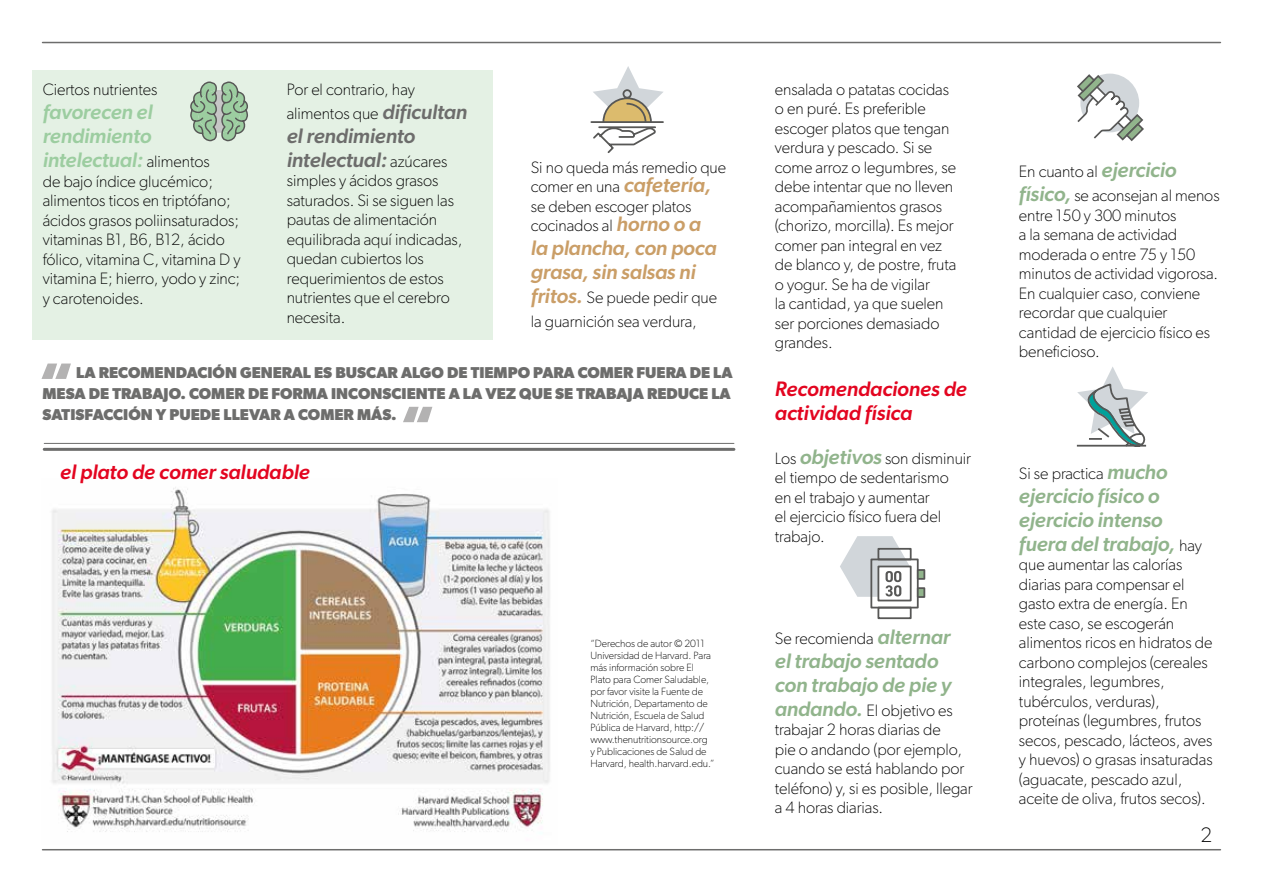
<style>
.page{position:relative;width:1263px;height:893px;background:#fff}
.page>*{position:absolute;margin:0;border:0;box-sizing:border-box;transform-origin:0 0}
.t1{font:700 54px "Gibson";color:#b3b2b2}
.t2{font:italic 500 21px/24px "Gibson";letter-spacing:-.005em;color:#91b48c}
.t3{font:italic 500 21px/24px "Gibson";color:#e30520}
.t4{font:italic 500 21px/24px "Gibson";letter-spacing:-.01em;color:#9ccda0}
.t5{font:italic 500 21px/24px "Gibson";letter-spacing:-.005em;color:#ca9e67}
.t6{font:italic 500 21px/24px "Gibson";letter-spacing:-.005em;color:#6d6d6c}
.t7{font:100 21px "Gibson";color:#000}
.t8{font:100 16.5px/19.5px "Gibson";letter-spacing:-.005em;color:#000}
.t9{font:700 15.75px/21px "Gibson";color:#6d6d6c;text-align:justify}
.t10{font:100 10.5px/12px "Gibson";letter-spacing:-.005em;color:#000}
.s1{font-weight:100;font-style:normal;font-size:16.5px;color:#000}
.s2{font-weight:500;font-style:italic;font-size:21px;color:#6d6d6c}
.s3{font-weight:500;font-style:italic;font-size:21px;color:#ca9e67}
.s4{font-weight:500;font-style:italic;font-size:21px;color:#91b48c}
</style>
<div class="page">
<hr style="left:43px;top:42px;width:1177px;height:1px;background:#6d6d6c">
<hr style="left:43px;top:849px;width:1177px;height:1px;background:#6d6d6c">
<div style="left:32px;top:70px;width:461px;height:269px;background:#e4f1e4"></div>
<img style="left:52px;top:487px;width:498px;height:345px">
<hr style="left:44px;top:448px;width:690px;height:3px;background:#6d6d6c">
<hr style="left:44px;top:443px;width:690px;height:1px;background:#6d6d6c">
<svg style="left:1077px;top:73px;width:67px;height:69px"></svg>
<svg style="left:190px;top:81px;width:58px;height:61px"></svg>
<svg style="left:591px;top:66px;width:73px;height:87px"></svg>
<svg style="left:1076px;top:367px;width:72px;height:80px"></svg>
<div style="left:870px;top:558px;width:49px;height:50px;border:2px solid #575756"></div>
<svg style="left:917px;top:569px;width:8px;height:11px"></svg>
<svg style="left:917px;top:587px;width:8px;height:11px"></svg>
<svg style="left:840px;top:536px;width:72px;height:84px"></svg>
<p class="t8" style="left:43px;top:80px;width:116px">Ciertos nutrientes</p>
<p class="t4" style="left:43px;top:100px;width:169px">favorecen el rendimiento intelectual: <span class="s1">alimentos</span></p>
<p class="t8" style="left:43px;top:171px;width:199px">de bajo índice glucémico; alimentos ticos en triptófano; ácidos grasos poliinsaturados; vitaminas B1, B6, B12, ácido fólico, vitamina C, vitamina D y vitamina E; hierro, yodo y zinc; y carotenoides.</p>
<p class="t8" style="left:287px;top:77px;width:182px;line-height:24px">Por el contrario, hay alimentos que <span class="s2">dificultan</span></p>
<p class="t6" style="left:287px;top:123px;width:162px">el rendimiento intelectual: <span class="s1">azúcares</span></p>
<p class="t8" style="left:287px;top:171px;width:177px">simples y ácidos grasos saturados. Si se siguen las pautas de alimentación equilibrada aquí indicadas, quedan cubiertos los requerimientos de estos nutrientes que el cerebro necesita.</p>
<p class="t8" style="left:531px;top:157px;width:197px">Si no queda más remedio que comer en una <span class="s3">cafetería, </span>se deben escoger platos cocinados al <span class="s3">horno o a</span></p>
<p class="t5" style="left:531px;top:236px;width:187px">la plancha, con poca grasa, sin salsas ni</p>
<p class="t8" style="left:531px;top:285px;width:188px;line-height:24px"><span class="s3">fritos.</span> Se puede pedir que la guarnición sea verdura,</p>
<h1 class="t1" style="left:38px;top:350px;width:37px">“</h1>
<p class="t9" style="left:43px;top:362px;width:692px;text-indent:34px">LA RECOMENDACIÓN GENERAL ES BUSCAR ALGO DE TIEMPO PARA COMER FUERA DE LA MESA DE TRABAJO. COMER DE FORMA INCONSCIENTE A LA VEZ QUE SE TRABAJA REDUCE LA SATISFACCIÓN Y PUEDE LLEVAR A COMER MÁS.</p>
<h1 class="t1" style="left:400px;top:393px;width:37px">“</h1>
<p class="t3" style="left:60px;top:460px;width:251px">el plato de comer saludable</p>
<p class="t10" style="left:590px;top:637px;width:126px">“Derechos de autor © 2011<br>Universidad de Harvard. Para más información sobre El<br>Plato para Comer Saludable, por favor visite la Fuente de<br>Nutrición, Departamento de<br>Nutrición, Escuela de Salud<br>Pública de Harvard, http:// www.thenutritionsource.org y Publicaciones de Salud de<br>Harvard, health.harvard.edu.”</p>
<p class="t8" style="left:775px;top:79px;width:183px">ensalada o patatas cocidas o en puré. Es preferible escoger platos que tengan verdura y pescado. Si se come arroz o legumbres, se debe intentar que no lleven acompañamientos grasos (chorizo, morcilla). Es mejor comer pan integral en vez de blanco y, de postre, fruta o yogur. Se ha de vigilar<br>la cantidad, ya que suelen ser porciones demasiado grandes.</p>
<p class="t3" style="left:775px;top:377px;width:194px">Recomendaciones de actividad física</p>
<p class="t8" style="left:775px;top:448px;width:198px">Los <span class="s4">objetivos</span> son disminuir el tiempo de sedentarismo<br>en el trabajo y aumentar<br>el ejercicio físico fuera del trabajo.</p>
<p class="t8" style="left:775px;top:628px;width:177px">Se recomienda <span class="s4">alternar</span></p>
<p class="t2" style="left:775px;top:648px;width:178px">el trabajo sentado con trabajo de pie y</p>
<p class="t8" style="left:775px;top:700px;width:199px"><span class="s4">andando.</span> El objetivo es trabajar 2 horas diarias de<br>pie o andando (por ejemplo, cuando se está hablando por teléfono) y, si es posible, llegar a 4 horas diarias.</p>
<p class="t8" style="left:1019px;top:159px;width:202px;line-height:24px">En cuanto al <span class="s4">ejercicio físico,</span> se aconsejan al menos</p>
<p class="t8" style="left:1019px;top:205px;width:201px">entre 150 y 300 minutos<br>a la semana de actividad moderada o entre 75 y 150 minutos de actividad vigorosa.<br>En cualquier caso, conviene recordar que cualquier cantidad de ejercicio físico es beneficioso.</p>
<p class="t8" style="left:1019px;top:463px;width:150px">Si se practica <span class="s4">mucho</span></p>
<p class="t2" style="left:1019px;top:483px;width:184px">ejercicio físico o ejercicio intenso fuera del trabajo, <span class="s1">hay</span></p>
<p class="t8" style="left:1019px;top:555px;width:195px">que aumentar las calorías diarias para compensar el gasto extra de energía. En este caso, se escogerán alimentos ricos en hidratos de carbono complejos (cereales integrales, legumbres, tubérculos, verduras), proteínas (legumbres, frutos secos, pescado, lácteos, aves y huevos) o grasas insaturadas (aguacate, pescado azul, aceite de oliva, frutos secos).</p>
<p class="t7" style="left:1200px;top:822px;width:13px">2</p>
</div>
